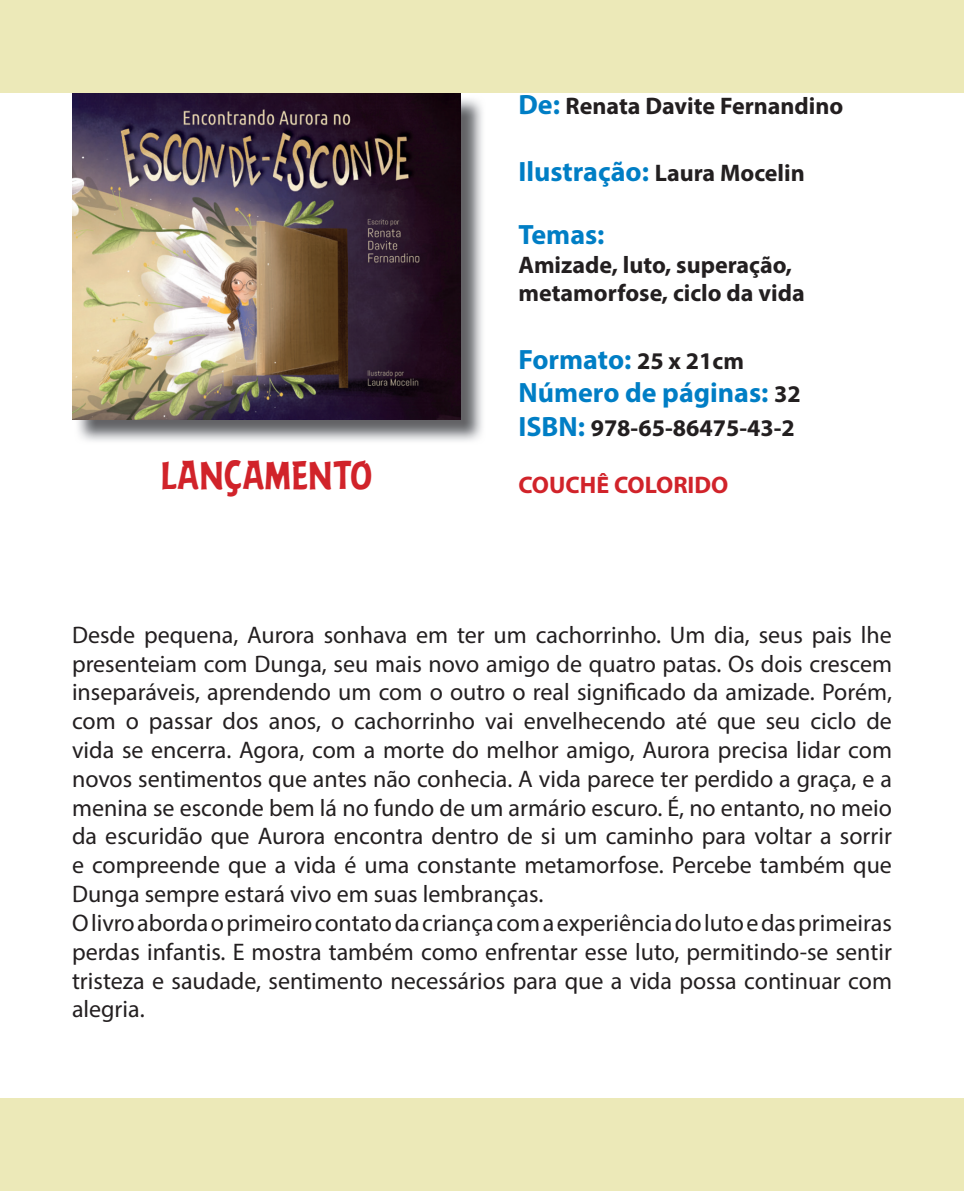
<style>
.page{position:relative;width:964px;height:1191px;background:#fff}
.page>*{position:absolute;margin:0;border:0;box-sizing:border-box;transform-origin:0 0}
.t1{font:44px "a Flop Regular Irineu";color:#d1232a}
.t2{font:700 28px/33.6px "Myriad Pro";color:#007ec5}
.t3{font:24px/28.8px "Myriad Pro";color:#231f20}
.t4{font:700 24px/28.8px "Myriad Pro";color:#231f20}
.t5{font:700 24px "Myriad Pro";color:#d1232a}
.s1{font-size:28px;color:#007ec5}
.s2{font-size:24px;color:#231f20}
</style>
<div class="page">
<div style="left:0;top:0;width:964px;height:93px;background:#ece9b8"></div>
<div style="left:0;top:1098px;width:964px;height:93px;background:#ece9b8"></div>
<img style="left:75px;top:96px;width:408px;height:345px">
<img style="left:72px;top:93px;width:388px;height:326px">
<p class="t4" style="left:518px;top:91px;width:326px"><span class="s1">De:</span> Renata Davite Fernandino</p>
<p class="t4" style="left:518px;top:158px;width:288px"><span class="s1">Ilustração:</span> Laura Mocelin</p>
<p class="t2" style="left:518px;top:217px;width:88px">Temas:</p>
<p class="t4" style="left:518px;top:249px;width:288px">Amizade, luto, superação, metamorfose, ciclo da vida</p>
<h1 class="t1" style="left:160px;top:442px;width:214px">LANÇAMENTO</h1>
<p class="t2" style="left:518px;top:341px;width:284px">Formato: <span class="s2">25 x 21cm<br></span>Número de páginas: <span class="s2">32</span></p>
<p class="t4" style="left:518px;top:412px;width:278px"><span class="s1">ISBN:</span> 978-65-86475-43-2</p>
<p class="t5" style="left:518px;top:470px;width:211px">COUCHÊ COLORIDO</p>
<p class="t3" style="left:72px;top:620px;width:821px">Desde pequena, Aurora sonhava em ter um cachorrinho. Um dia, seus pais lhe presenteiam com Dunga, seu mais novo amigo de quatro patas. Os dois crescem inseparáveis, aprendendo um com o outro o real significado da amizade. Porém, com o passar dos anos, o cachorrinho vai envelhecendo até que seu ciclo de vida se encerra. Agora, com a morte do melhor amigo, Aurora precisa lidar com novos sentimentos que antes não conhecia. A vida parece ter perdido a graça, e a menina se esconde bem lá no fundo de um armário escuro. É, no entanto, no meio da escuridão que Aurora encontra dentro de si um caminho para voltar a sorrir e compreende que a vida é uma constante metamorfose. Percebe também que Dunga sempre estará vivo em suas lembranças.<br>O livro aborda o primeiro contato da criança com a experiência do luto e das primeiras perdas infantis. E mostra também como enfrentar esse luto, permitindo-se sentir tristeza e saudade, sentimento necessários para que a vida possa continuar com alegria.</p>
</div>
